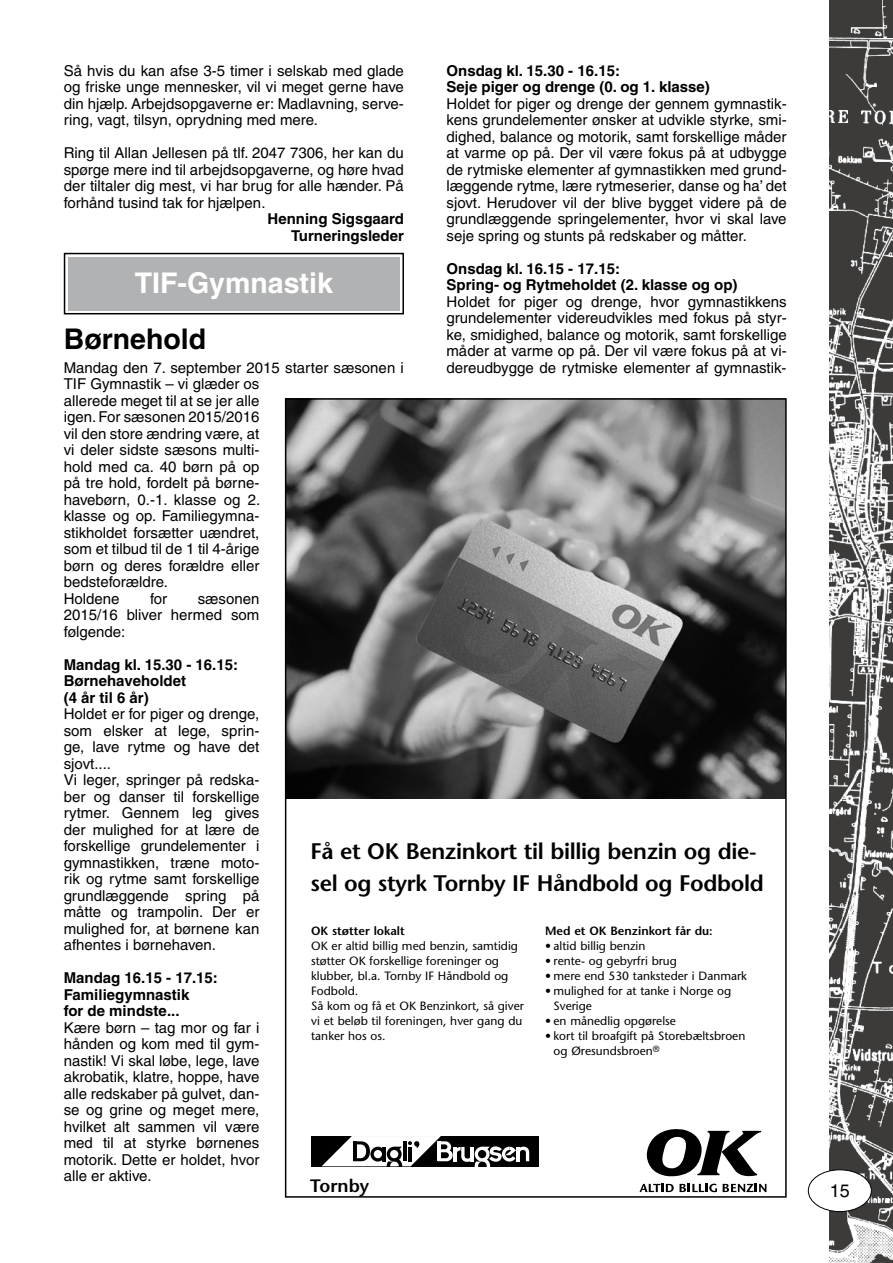
<style>
.page{position:relative;width:893px;height:1263px;background:#fff}
.page>*{position:absolute;margin:0;border:0;box-sizing:border-box;transform-origin:0 0}
.t1{font:700 28.5px "Helvetica";color:#fff}
.t2{font:700 28.5px "Helvetica";color:#000}
.t3{font:600 22.5px/31.5px "Stone Sans";letter-spacing:-.015em;color:#000}
.t4{font:600 18px "Stone Sans";color:#000}
.t5{font:18px "Helvetica";color:#000}
.t6{font:15px/16.5px "Helvetica";color:#000;text-align:justify}
.t7{font:700 15px/16.5px "Helvetica";color:#000}
.t8{font:12px/15px "Stone Sans";color:#000}
.t9{font:600 12px "Stone Sans";color:#000}
</style>
<div class="page">
<img style="left:829px;top:0;width:64px;height:1263px">
<div style="left:808px;top:1170px;width:63px;height:41px;background:#fff;border-radius:50%"></div>
<div style="left:808px;top:1169px;width:64px;height:43px;border:1px solid #000;border-radius:50%"></div>
<svg style="left:68px;top:310px;width:332px;height:1px"></svg>
<div style="left:64px;top:253px;width:340px;height:61px;border:2px solid #000"></div>
<div style="left:68px;top:257px;width:332px;height:53px;background:#b1b2b3"></div>
<svg style="left:288px;top:401px;width:496px;height:792px"></svg>
<div style="left:311px;top:1136px;width:227px;height:30px;background:#000"></div>
<svg style="left:322px;top:1136px;width:207px;height:30px"></svg>
<p class="t6" style="left:64px;top:62px;width:342px">Så hvis du kan afse 3-5 timer i selskab med glade og friske unge mennesker, vil vi meget gerne have din hjælp. Arbejdsopgaverne er: Madlavning, serve&shy;ring, vagt, tilsyn, oprydning med mere.</p>
<p class="t6" style="left:64px;top:144px;width:342px">Ring til Allan Jellesen på tlf. 2047 7306, her kan du spørge mere ind til arbejdsopgaverne, og høre hvad der tiltaler dig mest, vi har brug for alle hænder. På forhånd tusind tak for hjælpen.</p>
<p class="t7" style="left:268px;top:210px;width:138px;text-align:right">Henning Sigsgaard<br>Turneringsleder</p>
<p class="t7" style="left:446px;top:62px;width:265px">Onsdag kl. 15.30 - 16.15:<br>Seje piger og drenge (0. og 1. klasse)</p>
<p class="t6" style="left:446px;top:95px;width:342px">Holdet for piger og drenge der gennem gymnastik&shy;kens grundelementer ønsker at udvikle styrke, smi&shy;dighed, balance og motorik, samt forskellige måder at varme op på. Der vil være fokus på at udbygge de rytmiske elementer af gymnastikken med grund&shy;læggende rytme, lære rytmeserier, danse og ha’ det sjovt. Herudover vil der blive bygget videre på de grundlæggende springelementer, hvor vi skal lave seje spring og stunts på redskaber og måtter.</p>
<p class="t7" style="left:446px;top:260px;width:293px">Onsdag kl. 16.15 - 17.15:<br>Spring- og Rytmeholdet (2. klasse og op)</p>
<p class="t6" style="left:446px;top:293px;width:342px">Holdet for piger og drenge, hvor gymnastikkens grundelementer videreudvikles med fokus på styr&shy;ke, smidighed, balance og motorik, samt forskellige måder at varme op på. Der vil være fokus på at vi&shy;dereudbygge de rytmiske elementer af gymnastik-</p>
<h1 class="t1" style="left:135px;top:265px;width:199px">TIF-Gymnastik</h1>
<h1 class="t2" style="left:64px;top:321px;width:144px">Børnehold</h1>
<p class="t6" style="left:64px;top:359px;width:342px;text-align:left">Mandag den 7. september 2015 starter sæsonen i<br>TIF Gymnastik – vi glæder os<br>allerede meget til at se jer alle<br>igen. For sæsonen 2015/2016<br>vil den store ændring være, at<br>vi deler sidste sæsons multi-<br>hold med ca. 40 børn på op<br>på tre hold, fordelt på børne-<br>havebørn, 0.-1. klasse og 2.<br>klasse og op. Familiegymna-<br>stikholdet forsætter uændret,<br>som et tilbud til de 1 til 4-årige<br>børn og deres forældre eller<br>bedsteforældre.<br>Holdene</p>
<p class="t6" style="left:150px;top:590px;width:19px">for</p>
<p class="t6" style="left:64px;top:590px;width:197px;text-indent:134px">sæsonen 2015/16 bliver hermed som følgende:</p>
<p class="t7" style="left:64px;top:656px;width:176px">Mandag kl. 15.30 - 16.15:<br>Børnehaveholdet<br>(4 år til 6 år)</p>
<p class="t6" style="left:64px;top:705px;width:197px;text-align:left">Holdet er for piger og drenge, som elsker at lege, sprin&shy;ge, lave rytme og have det sjovt....<br>Vi leger, springer på redska&shy;ber og danser til forskellige rytmer. Gennem leg gives der mulighed for at lære de forskellige grundelementer i gymnastikken, træne moto&shy;rik og rytme samt forskellige grundlæggende spring på måtte og trampolin. Der er mulighed for, at børnene kan afhentes i børnehaven.</p>
<p class="t7" style="left:64px;top:969px;width:156px">Mandag 16.15 - 17.15:<br>Familiegymnastik<br>for de mindste...</p>
<p class="t6" style="left:64px;top:1019px;width:197px">Kære børn – tag mor og far i hånden og kom med til gym&shy;nastik! Vi skal løbe, lege, lave akrobatik, klatre, hoppe, have alle redskaber på gulvet, dan&shy;se og grine og meget mere, hvilket alt sammen vil være med til at styrke børnenes motorik. Dette er holdet, hvor alle er aktive.</p>
<h2 class="t3" style="left:310px;top:835px;width:455px">Få et OK Benzinkort til billig benzin og die&shy;sel og styrk Tornby IF Håndbold og Fodbold</h2>
<p class="t9" style="left:311px;top:923px;width:95px">OK støtter lokalt</p>
<p class="t8" style="left:311px;top:938px;width:214px">OK er altid billig med benzin, samtidig støtter OK forskellige foreninger og klubber, bl.a. Tornby IF Håndbold og<br>Fodbold.<br>Så kom og få et OK Benzinkort, så giver vi et beløb til foreningen, hver gang du tanker hos os.</p>
<p class="t9" style="left:545px;top:923px;width:169px">Med et OK Benzinkort får du:</p>
<p class="t8" style="left:545px;top:938px;width:102px">• altid billig benzin</p>
<p class="t8" style="left:545px;top:953px;width:133px">• rente- og gebyrfri brug</p>
<p class="t8" style="left:545px;top:968px;width:203px">• mere end 530 tanksteder i Danmark</p>
<p class="t8" style="left:554px;top:983px;width:179px;text-indent:-9px">• mulighed for at tanke i Norge og<br>Sverige</p>
<p class="t8" style="left:545px;top:1013px;width:132px">• en månedlig opgørelse</p>
<p class="t8" style="left:554px;top:1028px;width:193px;text-indent:-9px">• kort til broafgift på Storebæltsbroen og Øresundsbroen<sup>®</sup></p>
<p class="t4" style="left:310px;top:1175px;width:61px">Tornby</p>
<p class="t5" style="left:830px;top:1180px;width:22px">15</p>
</div>
